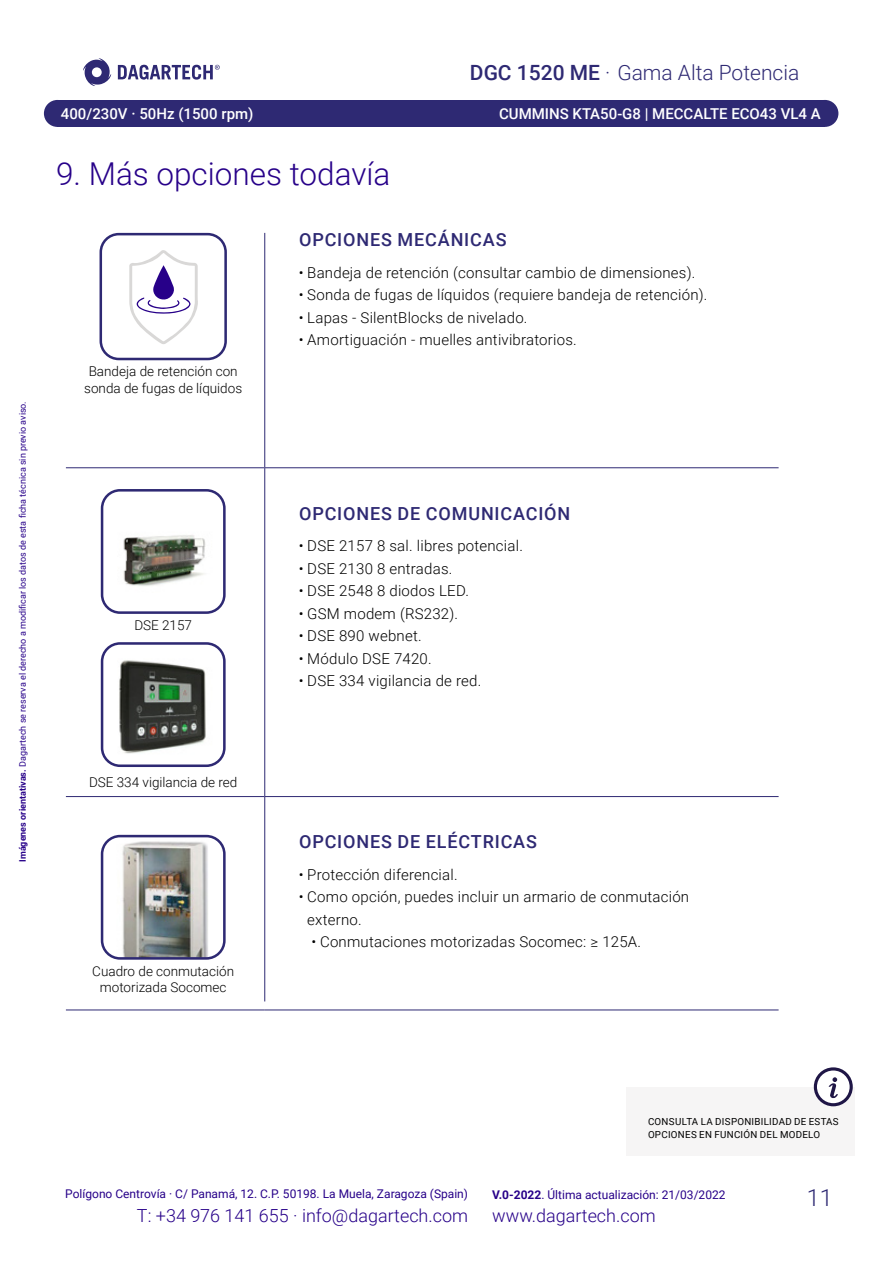
<style>
.page{position:relative;width:893px;height:1263px;background:#fff}
.page>*{position:absolute;margin:0;border:0;box-sizing:border-box;transform-origin:0 0}
.t1{font:300 31.5px "Roboto";color:#270089}
.t2{font:300 23.4px "Roboto";color:#2e2973}
.t3{font:300 21px "Roboto";color:#2e2973}
.t4{font:500 18px "Roboto";letter-spacing:.045em;color:#2e2973}
.t5{font:300 18px "Roboto";color:#270089}
.t6{font:300 15px/22.5px "Roboto";letter-spacing:.015em;color:#000}
.t7{font:500 15px "Roboto";color:#fff}
.t8{font:300 13.5px/16.2px "Roboto";color:#000;text-align:center}
.t9{font:12px "Roboto";color:#270089}
.t10{font:9.75px/12.8px "Roboto";letter-spacing:.03em;color:#000}
.t11{font:9px "Roboto";color:#270089}
.s1{font-weight:700}
.s2{font-weight:500}
</style>
<div class="page">
<div style="left:57px;top:100px;width:768px;height:27px;background:#2e2973"></div>
<div style="left:44px;top:100px;width:27px;height:27px;background:#2e2973;border-radius:50%"></div>
<div style="left:811px;top:100px;width:27px;height:27px;background:#2e2973;border-radius:50%"></div>
<svg style="left:83px;top:58px;width:28px;height:28px"></svg>
<svg style="left:118px;top:65px;width:102px;height:15px"></svg>
<hr style="left:264px;top:233px;width:1px;height:234px;background:#2e2973">
<hr style="left:66px;top:1009px;width:199px;height:1px;background:#2e2973">
<hr style="left:265px;top:1009px;width:514px;height:1px;background:#2e2973">
<hr style="left:264px;top:468px;width:1px;height:328px;background:#2e2973">
<hr style="left:264px;top:797px;width:1px;height:204px;background:#2e2973">
<hr style="left:66px;top:467px;width:199px;height:1px;background:#2e2973">
<hr style="left:265px;top:467px;width:514px;height:1px;background:#2e2973">
<hr style="left:66px;top:796px;width:199px;height:1px;background:#2e2973">
<hr style="left:265px;top:796px;width:514px;height:1px;background:#2e2973">
<div style="left:100px;top:233px;width:127px;height:127px;border:3px solid #2e2973;border-radius:18px"></div>
<img style="left:102px;top:493px;width:120px;height:93px">
<div style="left:101px;top:489px;width:125px;height:125px;border:3px solid #2e2973;border-radius:18px"></div>
<img style="left:102px;top:646px;width:120px;height:117px">
<div style="left:101px;top:642px;width:125px;height:125px;border:3px solid #2e2973;border-radius:18px"></div>
<img style="left:122px;top:841px;width:86px;height:115px">
<div style="left:101px;top:835px;width:125px;height:125px;border:3px solid #2e2973;border-radius:18px"></div>
<div style="left:626px;top:1087px;width:228px;height:68px;background:#f6f5f5"></div>
<svg style="left:815px;top:1069px;width:36px;height:36px"></svg>
<div style="left:814px;top:1067px;width:39px;height:39px;border:3px solid #1f1646;border-radius:50%"></div>
<svg style="left:829px;top:1077px;width:9px;height:21px"></svg>
<svg style="left:129px;top:250px;width:69px;height:94px"></svg>
<p class="t11" style="left:16px;top:862px;width:462px;rotate:-90deg"><span class="s1">Imágenes orientativas.</span> Dagartech se reserva el derecho a modificar los datos de esta ficha técnica sin previo aviso.</p>
<h3 class="t3" style="left:470px;top:57px;width:331px"><span class="s2">DGC 1520 ME</span> · Gama Alta Potencia</h3>
<p class="t7" style="left:61px;top:103px;width:194px">400/230V · 50Hz (1500 rpm)</p>
<p class="t7" style="left:499px;top:104px;width:323px">CUMMINS KTA50-G8 | MECCALTE ECO43 VL4 A</p>
<h1 class="t1" style="left:56px;top:152px;width:336px">9. Más opciones todavía</h1>
<p class="t8" style="left:84px;top:363px;width:159px">Bandeja de retención con sonda de fugas de líquidos</p>
<p class="t8" style="left:134px;top:617px;width:59px">DSE 2157</p>
<p class="t8" style="left:89px;top:774px;width:150px">DSE 334 vigilancia de red</p>
<p class="t8" style="left:92px;top:962px;width:143px">Cuadro de conmutación motorizada Socomec</p>
<p class="t4" style="left:299px;top:227px;width:209px">OPCIONES MECÁNICAS</p>
<p class="t6" style="left:299px;top:261px;width:398px">• Bandeja de retención (consultar cambio de dimensiones).</p>
<p class="t6" style="left:299px;top:283px;width:410px">• Sonda de fugas de líquidos (requiere bandeja de retención).</p>
<p class="t6" style="left:299px;top:306px;width:230px">• Lapas - SilentBlocks de nivelado.</p>
<p class="t6" style="left:299px;top:328px;width:279px">• Amortiguación - muelles antivibratorios.</p>
<p class="t4" style="left:299px;top:500px;width:273px">OPCIONES DE COMUNICACIÓN</p>
<p class="t6" style="left:299px;top:534px;width:226px">• DSE 2157 8 sal. libres potencial.</p>
<p class="t6" style="left:299px;top:556px;width:155px">• DSE 2130 8 entradas.</p>
<p class="t6" style="left:299px;top:579px;width:172px">• DSE 2548 8 diodos LED.</p>
<p class="t6" style="left:299px;top:601px;width:161px">• GSM modem (RS232).</p>
<p class="t6" style="left:299px;top:624px;width:124px">• DSE 890 webnet.</p>
<p class="t6" style="left:299px;top:646px;width:134px">• Módulo DSE 7420.</p>
<p class="t6" style="left:299px;top:669px;width:184px">• DSE 334 vigilancia de red.</p>
<p class="t4" style="left:299px;top:829px;width:239px">OPCIONES DE ELÉCTRICAS</p>
<p class="t6" style="left:299px;top:863px;width:160px">• Protección diferencial.</p>
<p class="t6" style="left:307px;top:885px;width:383px;text-indent:-9px">• Como opción, puedes incluir un armario de conmutación externo.</p>
<p class="t6" style="left:312px;top:930px;width:331px">• Conmutaciones motorizadas Socomec: ≥ 125A.</p>
<p class="t10" style="left:648px;top:1115px;width:192px">CONSULTA LA DISPONIBILIDAD DE ESTAS<br>OPCIONES EN FUNCIÓN DEL MODELO</p>
<p class="t9" style="left:65px;top:1185px;width:404px">Polígono Centrovía · C/ Panamá, 12. C.P. 50198. La Muela, Zaragoza (Spain)</p>
<p class="t5" style="left:137px;top:1203px;width:333px">T: +34 976 141 655 · info@dagartech.com</p>
<p class="t5" style="left:492px;top:1203px;width:165px">www.dagartech.com</p>
<p class="t9" style="left:492px;top:1186px;width:235px"><span class="s1">V.0-2022</span>. Última actualización: 21/03/2022</p>
<h2 class="t2" style="left:807px;top:1182px;width:27px">11</h2>
</div>
